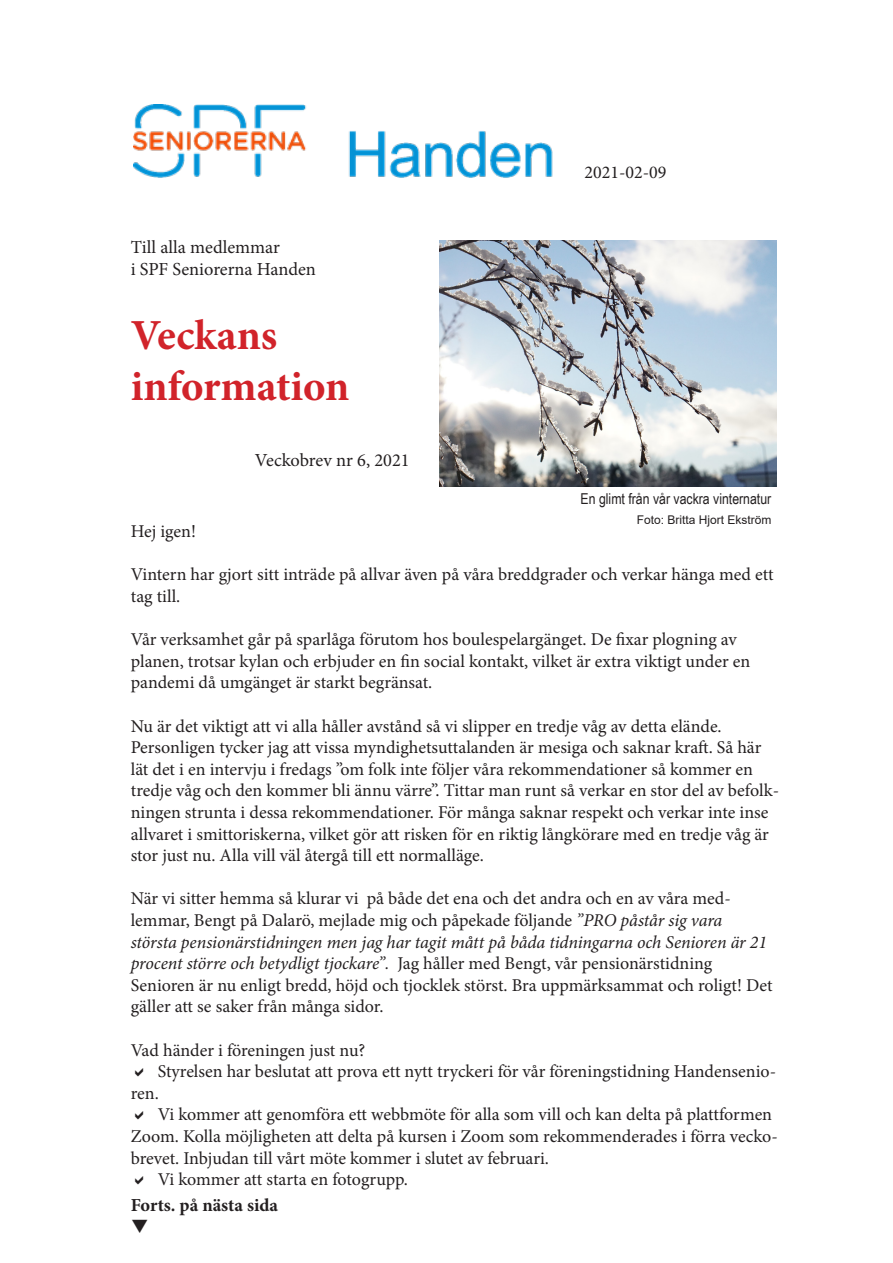
<style>
.page{position:relative;width:893px;height:1263px;background:#fff}
.page>*{position:absolute;margin:0;border:0;box-sizing:border-box;transform-origin:0 0}
.t1{font:700 42.9px "Minion Pro";color:#d1232a}
.t2{font:18.3px "Minion Pro";color:#231f20}
.t3{font:700 18.3px/22px "Minion Pro";color:#231f20}
.t4{font:18px/21.6px "Minion Pro";color:#231f20}
.t5{font:italic 18px/21.6px "Minion Pro";letter-spacing:-.01em;color:#231f20}
.t6{font:15px "Arial Narrow";color:#231f20}
.t7{font:12px "Arial";color:#231f20}
.s1{font-style:italic}
.s2{font-style:normal}
</style>
<div class="page">
<img style="left:134px;top:105px;width:419px;height:73px">
<img style="left:440px;top:240px;width:336px;height:247px">
<p class="t2" style="left:131px;top:235px;width:151px">Till alla medlemmar</p>
<p class="t2" style="left:131px;top:257px;width:187px">i SPF Seniorerna Handen</p>
<p class="t1" style="left:131px;top:305px;width:148px">Veckans</p>
<p class="t1" style="left:131px;top:356px;width:220px">information</p>
<p class="t2" style="left:255px;top:448px;width:156px">Veckobrev nr 6, 2021</p>
<p class="t4" style="left:585px;top:161px;width:83px">2021-02-09</p>
<p class="t6" style="left:581px;top:488px;width:192px">En glimt från vår vackra vinternatur</p>
<p class="t7" style="left:637px;top:511px;width:136px">Foto: Britta Hjort Ekström</p>
<p class="t4" style="left:131px;top:521px;width:67px">Hej igen!</p>
<p class="t4" style="left:131px;top:564px;width:644px">Vintern har gjort sitt inträde på allvar även på våra breddgrader och verkar hänga med ett tag till.</p>
<p class="t4" style="left:131px;top:629px;width:621px">Vår verksamhet går på sparlåga förutom hos boulespelargänget. De fixar plogning av planen, trotsar kylan och erbjuder en fin social kontakt, vilket är extra viktigt under en pandemi då umgänget är starkt begränsat.</p>
<p class="t4" style="left:131px;top:715px;width:592px">Nu är det viktigt att vi alla håller avstånd så vi slipper en tredje våg av detta elände.</p>
<p class="t4" style="left:131px;top:737px;width:650px">Personligen tycker jag att vissa myndighetsuttalanden är mesiga och saknar kraft. Så här lät det i en intervju i fredags ”om folk inte följer våra rekommendationer så kommer en tredje våg och den kommer bli ännu värre”. Tittar man runt så verkar en stor del av befolk&shy;ningen strunta i dessa rekommendationer. För många saknar respekt och verkar inte inse allvaret i smittoriskerna, vilket gör att risken för en riktig långkörare med en tredje våg är stor just nu. Alla vill väl återgå till ett normalläge.</p>
<p class="t4" style="left:131px;top:888px;width:602px">När vi sitter hemma så klurar vi på både det ena och det andra och en av våra med&shy;lemmar, Bengt på Dalarö, mejlade mig och påpekade följande <span class="s1">”PRO påstår sig vara</span></p>
<p class="t5" style="left:131px;top:931px;width:638px">största pensionärstidningen men jag har tagit mått på båda tidningarna och Senioren är 21 procent större och betydligt tjockare”. <span class="s2">Jag håller med Bengt, vår pensionärstidning</span></p>
<p class="t4" style="left:131px;top:974px;width:643px">Senioren är nu enligt bredd, höjd och tjocklek störst. Bra uppmärksammat och roligt! Det gäller att se saker från många sidor.</p>
<p class="t4" style="left:131px;top:1039px;width:236px">Vad händer i föreningen just nu?</p>
<p class="t4" style="left:131px;top:1061px;width:647px;text-indent:27px">Styrelsen har beslutat att prova ett nytt tryckeri för vår föreningstidning Handensenio&shy;ren.</p>
<p class="t4" style="left:131px;top:1104px;width:648px;text-indent:27px">Vi kommer att genomföra ett webbmöte för alla som vill och kan delta på plattformen<br>Zoom. Kolla möjligheten att delta på kursen i Zoom som rekommenderades i förra vecko&shy;brevet. Inbjudan till vårt möte kommer i slutet av februari.</p>
<p class="t4" style="left:158px;top:1169px;width:252px">Vi kommer att starta en fotogrupp.</p>
<p class="t3" style="left:131px;top:1193px;width:149px">Forts. på nästa sida ❑</p>
</div>
